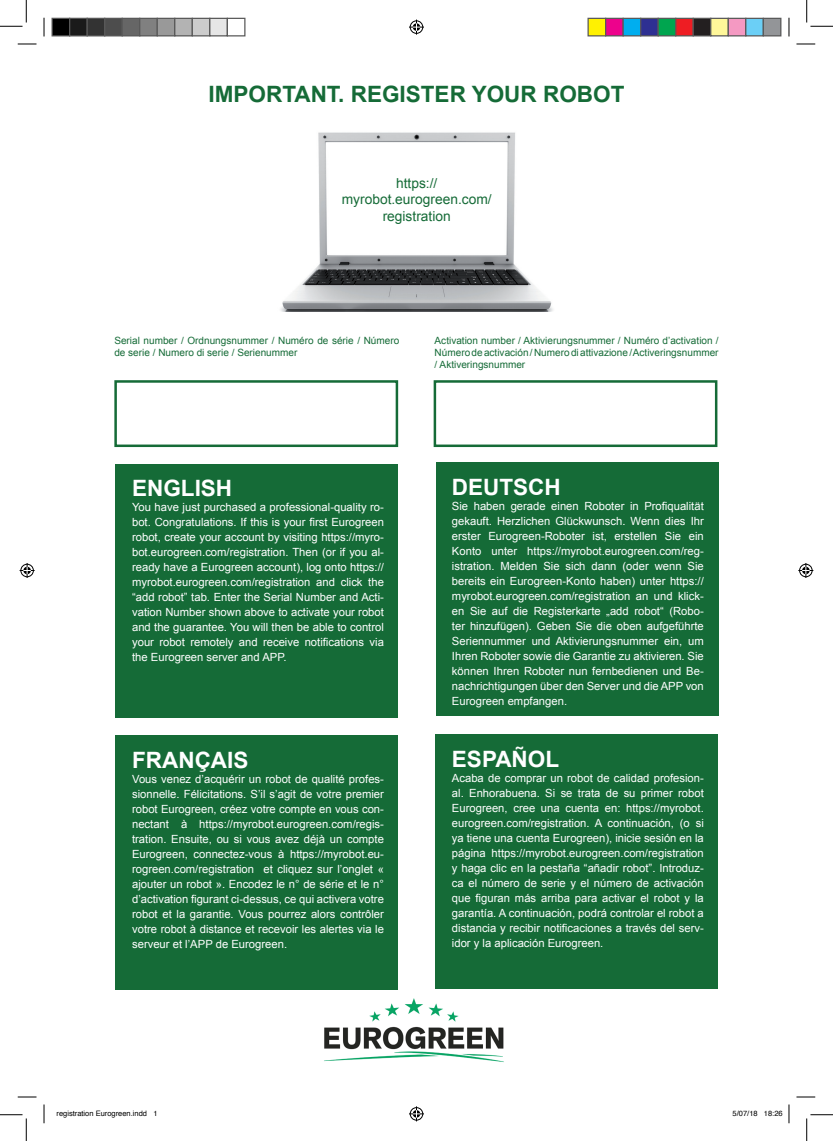
<style>
.page{position:relative;width:833px;height:1141px;background:#fff}
.page>*{position:absolute;margin:0;border:0;box-sizing:border-box;transform-origin:0 0}
.t1{font:700 22.5px "Arial";color:#fff}
.t2{font:700 22.5px "Arial";color:#156b37}
.t3{font:13.75px/16.5px "Arial";color:#156b37;text-align:center}
.t4{font:11.25px/15px "Arial";color:#fff;text-align:justify}
.t5{font:10px/12px "Arial";color:#156b37}
.t6{font:7.5px "Helvetica";color:#000}
</style>
<div class="page">
<img style="left:280px;top:132px;width:273px;height:180px">
<div style="left:433px;top:380px;width:284px;height:67px;border:2px solid #156b37"></div>
<div style="left:114px;top:380px;width:284px;height:67px;border:2px solid #156b37"></div>
<div style="left:115px;top:464px;width:282px;height:253px;background:#156b37"></div>
<div style="left:436px;top:462px;width:282px;height:253px;background:#156b37"></div>
<img style="left:324px;top:998px;width:180px;height:65px">
<div style="left:115px;top:735px;width:283px;height:254px;background:#156b37"></div>
<div style="left:435px;top:734px;width:282px;height:254px;background:#156b37"></div>
<svg style="left:18px;top:43px;width:18px;height:2px"></svg>
<svg style="left:796px;top:43px;width:18px;height:2px"></svg>
<svg style="left:18px;top:1096px;width:18px;height:1px"></svg>
<svg style="left:796px;top:1096px;width:18px;height:1px"></svg>
<svg style="left:43px;top:18px;width:2px;height:18px"></svg>
<svg style="left:43px;top:1104px;width:2px;height:19px"></svg>
<svg style="left:788px;top:18px;width:1px;height:18px"></svg>
<svg style="left:0;top:0;width:27px;height:27px"></svg>
<svg style="left:0;top:1114px;width:27px;height:26px"></svg>
<svg style="left:806px;top:0;width:26px;height:27px"></svg>
<svg style="left:806px;top:1114px;width:26px;height:26px"></svg>
<svg style="left:409px;top:20px;width:15px;height:15px"></svg>
<svg style="left:409px;top:1106px;width:15px;height:15px"></svg>
<svg style="left:20px;top:563px;width:15px;height:15px"></svg>
<svg style="left:798px;top:563px;width:14px;height:15px"></svg>
<div style="left:52px;top:18px;width:18px;height:18px;background:#000"></div>
<div style="left:51px;top:18px;width:19px;height:18px;border:1px solid #595959"></div>
<div style="left:70px;top:18px;width:17px;height:18px;background:#1a1a1a"></div>
<div style="left:69px;top:18px;width:19px;height:18px;border:1px solid #595959"></div>
<div style="left:87px;top:18px;width:18px;height:18px;background:#333"></div>
<div style="left:86px;top:18px;width:19px;height:18px;border:1px solid #595959"></div>
<div style="left:105px;top:18px;width:17px;height:18px;background:#4d4d4d"></div>
<div style="left:104px;top:18px;width:19px;height:18px;border:1px solid #595959"></div>
<div style="left:122px;top:18px;width:18px;height:18px;background:#666"></div>
<div style="left:121px;top:18px;width:19px;height:18px;border:1px solid #595959"></div>
<div style="left:140px;top:18px;width:17px;height:18px;background:#808080"></div>
<div style="left:139px;top:18px;width:19px;height:18px;border:1px solid #595959"></div>
<div style="left:157px;top:18px;width:18px;height:18px;background:#999"></div>
<div style="left:156px;top:18px;width:19px;height:18px;border:1px solid #595959"></div>
<div style="left:175px;top:18px;width:17px;height:18px;background:#b3b3b3"></div>
<div style="left:174px;top:18px;width:19px;height:18px;border:1px solid #595959"></div>
<div style="left:192px;top:18px;width:18px;height:18px;background:#ccc"></div>
<div style="left:191px;top:18px;width:19px;height:18px;border:1px solid #595959"></div>
<div style="left:210px;top:18px;width:17px;height:18px;background:#e6e6e6"></div>
<div style="left:209px;top:18px;width:19px;height:18px;border:1px solid #595959"></div>
<div style="left:226px;top:18px;width:19px;height:18px;border:1px solid #595959"></div>
<div style="left:587px;top:18px;width:18px;height:18px;background:#fff101"></div>
<div style="left:587px;top:18px;width:19px;height:18px;border:1px solid #595959"></div>
<div style="left:605px;top:18px;width:17px;height:18px;background:#ed028c"></div>
<div style="left:604px;top:18px;width:19px;height:18px;border:1px solid #595959"></div>
<div style="left:622px;top:18px;width:18px;height:18px;background:#00aeef"></div>
<div style="left:622px;top:18px;width:19px;height:18px;border:1px solid #595959"></div>
<div style="left:640px;top:18px;width:17px;height:18px;background:#2e3092"></div>
<div style="left:639px;top:18px;width:19px;height:18px;border:1px solid #595959"></div>
<div style="left:657px;top:18px;width:18px;height:18px;background:#00a54f"></div>
<div style="left:657px;top:18px;width:19px;height:18px;border:1px solid #595959"></div>
<div style="left:675px;top:18px;width:17px;height:18px;background:#ee1d23"></div>
<div style="left:674px;top:18px;width:19px;height:18px;border:1px solid #595959"></div>
<div style="left:692px;top:18px;width:18px;height:18px;background:#231f20"></div>
<div style="left:692px;top:18px;width:19px;height:18px;border:1px solid #595959"></div>
<div style="left:710px;top:18px;width:17px;height:18px;background:#fff79a"></div>
<div style="left:709px;top:18px;width:19px;height:18px;border:1px solid #595959"></div>
<div style="left:727px;top:18px;width:18px;height:18px;background:#f499c2"></div>
<div style="left:727px;top:18px;width:19px;height:18px;border:1px solid #595959"></div>
<div style="left:745px;top:18px;width:17px;height:18px;background:#6bcff6"></div>
<div style="left:744px;top:18px;width:19px;height:18px;border:1px solid #595959"></div>
<div style="left:762px;top:18px;width:18px;height:18px;background:#939598"></div>
<div style="left:762px;top:18px;width:19px;height:18px;border:1px solid #595959"></div>
<svg style="left:788px;top:1104px;width:1px;height:19px"></svg>
<h1 class="t2" style="left:208px;top:79px;width:417px">IMPORTANT. REGISTER YOUR ROBOT</h1>
<p class="t3" style="left:341px;top:175px;width:151px">https:// myrobot.eurogreen.com/ registration</p>
<p class="t5" style="left:114px;top:334px;width:286px">Serial number / Ordnungsnummer / Numéro de série / Número de serie / Numero di serie / Serienummer</p>
<p class="t5" style="left:434px;top:335px;width:285px;text-align:justify">Activation number / Aktivierungsnummer / Numéro d’activation / Número de activación / Numero di attivazione / Activeringsnummer / Aktiveringsnummer</p>
<h1 class="t1" style="left:132px;top:473px;width:102px">ENGLISH</h1>
<p class="t4" style="left:132px;top:499px;width:253px">You have just purchased a professional-quality ro&shy;bot. Congratulations. If this is your first Eurogreen robot, create your account by visiting https://myro&shy;bot.eurogreen.com/registration. Then (or if you al&shy;ready have a Eurogreen account), log onto https:// myrobot.eurogreen.com/registration and click the “add robot” tab. Enter the Serial Number and Acti&shy;vation Number shown above to activate your robot and the guarantee. You will then be able to control your robot remotely and receive notifications via the Eurogreen server and APP.</p>
<h1 class="t1" style="left:132px;top:745px;width:118px">FRANÇAIS</h1>
<p class="t4" style="left:132px;top:771px;width:253px">Vous venez d’acquérir un robot de qualité profes&shy;sionnelle. Félicitations. S’il s’agit de votre premier robot Eurogreen, créez votre compte en vous con&shy;nectant à https://myrobot.eurogreen.com/regis&shy;tration. Ensuite, ou si vous avez déjà un compte Eurogreen, connectez-vous à https://myrobot.eu&shy;rogreen.com/registration et cliquez sur l’onglet « ajouter un robot ». Encodez le n° de série et le n° d’activation figurant ci-dessus, ce qui activera votre robot et la garantie. Vous pourrez alors contrôler votre robot à distance et recevoir les alertes via le serveur et l’APP de Eurogreen.</p>
<h1 class="t1" style="left:451px;top:472px;width:110px">DEUTSCH</h1>
<p class="t4" style="left:451px;top:499px;width:253px">Sie haben gerade einen Roboter in Profiqualität gekauft. Herzlichen Glückwunsch. Wenn dies Ihr erster Eurogreen-Roboter ist, erstellen Sie ein Konto unter https://myrobot.eurogreen.com/reg&shy;istration. Melden Sie sich dann (oder wenn Sie bereits ein Eurogreen-Konto haben) unter https:// myrobot.eurogreen.com/registration an und klick&shy;en Sie auf die Registerkarte „add robot“ (Robo&shy;ter hinzufügen). Geben Sie die oben aufgeführte Seriennummer und Aktivierungsnummer ein, um Ihren Roboter sowie die Garantie zu aktivieren. Sie können Ihren Roboter nun fernbedienen und Be&shy;nachrichtigungen über den Server und die APP von Eurogreen empfangen.</p>
<h1 class="t1" style="left:451px;top:744px;width:109px">ESPAÑOL</h1>
<p class="t4" style="left:451px;top:771px;width:253px">Acaba de comprar un robot de calidad profesion&shy;al. Enhorabuena. Si se trata de su primer robot Eurogreen, cree una cuenta en: https://myrobot. eurogreen.com/registration. A continuación, (o si ya tiene una cuenta Eurogreen), inicie sesión en la página https://myrobot.eurogreen.com/registration y haga clic en la pestaña “añadir robot”. Introduz&shy;ca el número de serie y el número de activación que figuran más arriba para activar el robot y la garantía. A continuación, podrá controlar el robot a distancia y recibir notificaciones a través del serv&shy;idor y la aplicación Eurogreen.</p>
<p class="t6" style="left:56px;top:1107px;width:102px">registration Eurogreen.indd 1</p>
<p class="t6" style="left:732px;top:1107px;width:52px">5/07/18 18:26</p>
</div>
